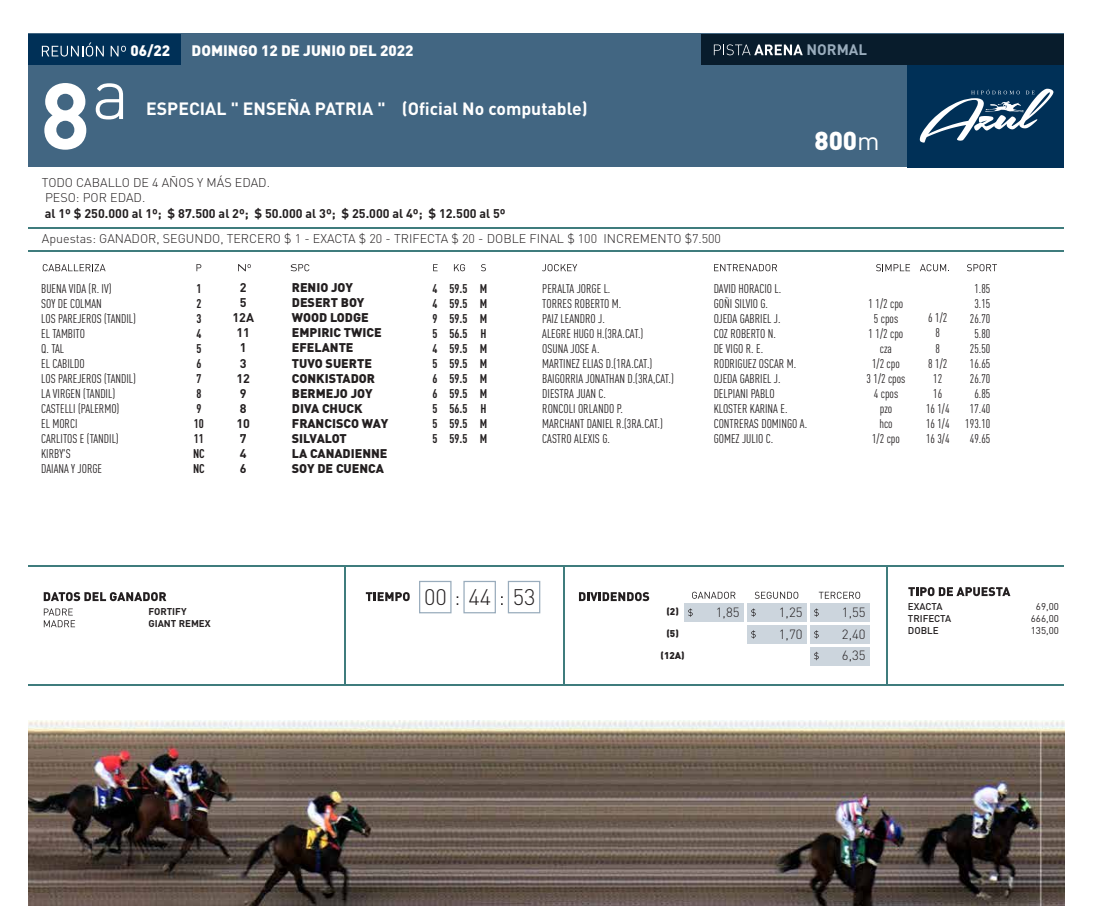
<style>
.page{position:relative;width:1098px;height:922px;background:#fff}
.page>*{position:absolute;margin:0;border:0;box-sizing:border-box;transform-origin:0 0}
.t1{font:700 92px "DIN Pro";color:#fff}
.t2{font:900 25.62px "DIN Pro";color:#fff}
.t3{font:300 22.25px "DIN Pro";color:#231f20}
.t4{font:700 17.62px "DIN Pro";color:#fff}
.t5{font:900 15px "DIN Pro";color:#fff}
.t6{font:700 15px "DIN Pro";color:#99acbc}
.t7{font:300 13.25px "DIN Pro";color:#231f20}
.t8{font:12.5px/15px "FFDIN Pro Cond";color:#231f20}
.t9{font:900 12.5px/15px "DIN Pro";color:#231f20}
.t10{font:300 12.5px/15px "DIN Pro";color:#231f20}
.t11{font:700 12.5px/15px "FFDIN Pro Cond";color:#231f20;text-align:justify}
.t12{font:700 12.5px/15px "DIN Pro";color:#231f20;text-align:center}
.t13{font:500 9.75px/11.8px "DIN Pro";color:#231f20}
.t14{font:700 9.75px/11.8px "DIN Pro";color:#231f20}
.t15{font:9.75px/11.8px "DIN Pro";color:#231f20;text-align:center}
.t16{font:900 9.75px "DIN Pro";color:#231f20}
.s1{font-weight:400}
</style>
<div class="page">
<div style="left:28px;top:33px;width:1036px;height:133px;background:#426682"></div>
<div style="left:908px;top:34px;width:156px;height:134px;background:#003057"></div>
<div style="left:28px;top:34px;width:153px;height:31px;background:#003057"></div>
<div style="left:701px;top:34px;width:363px;height:31px;background:#081c2c"></div>
<hr style="left:28px;top:565px;width:1036px;height:1px;background:#3f7c7d">
<hr style="left:28px;top:684px;width:1036px;height:1px;background:#3f7c7d">
<hr style="left:563px;top:565px;width:1px;height:120px;background:#3f7c7d">
<hr style="left:344px;top:565px;width:1px;height:120px;background:#3f7c7d">
<hr style="left:886px;top:565px;width:1px;height:120px;background:#3f7c7d">
<div style="left:419px;top:580px;width:32px;height:33px;border:1px solid #99acbc"></div>
<div style="left:463px;top:580px;width:33px;height:33px;border:1px solid #99acbc"></div>
<div style="left:508px;top:580px;width:32px;height:33px;border:1px solid #99acbc"></div>
<hr style="left:28px;top:227px;width:1036px;height:1px;background:#3f7c7d">
<hr style="left:28px;top:250px;width:1036px;height:2px;background:#3f7c7d">
<svg style="left:42px;top:42px;width:62px;height:15px"></svg>
<svg style="left:111px;top:46px;width:15px;height:10px"></svg>
<svg style="left:714px;top:44px;width:88px;height:11px"></svg>
<svg style="left:96px;top:83px;width:27px;height:36px"></svg>
<svg style="left:43px;top:264px;width:63px;height:7px"></svg>
<svg style="left:291px;top:264px;width:18px;height:7px"></svg>
<svg style="left:542px;top:264px;width:35px;height:7px"></svg>
<svg style="left:714px;top:264px;width:63px;height:7px"></svg>
<svg style="left:876px;top:264px;width:34px;height:7px"></svg>
<svg style="left:967px;top:264px;width:30px;height:7px"></svg>
<svg style="left:920px;top:264px;width:29px;height:7px"></svg>
<svg style="left:196px;top:264px;width:5px;height:7px"></svg>
<svg style="left:433px;top:264px;width:4px;height:7px"></svg>
<svg style="left:454px;top:264px;width:11px;height:7px"></svg>
<svg style="left:481px;top:264px;width:5px;height:7px"></svg>
<svg style="left:238px;top:264px;width:13px;height:7px"></svg>
<svg style="left:366px;top:592px;width:44px;height:9px"></svg>
<svg style="left:44px;top:592px;width:122px;height:9px"></svg>
<svg style="left:579px;top:592px;width:70px;height:9px"></svg>
<svg style="left:908px;top:587px;width:102px;height:9px"></svg>
<svg style="left:692px;top:591px;width:43px;height:7px"></svg>
<svg style="left:754px;top:591px;width:44px;height:7px"></svg>
<svg style="left:818px;top:591px;width:42px;height:7px"></svg>
<div style="left:684px;top:603px;width:59px;height:18px;background:#ccd5dd"></div>
<svg style="left:688px;top:608px;width:4px;height:8px"></svg>
<div style="left:747px;top:603px;width:59px;height:18px;background:#ccd5dd"></div>
<svg style="left:751px;top:608px;width:4px;height:8px"></svg>
<div style="left:810px;top:603px;width:59px;height:18px;background:#ccd5dd"></div>
<svg style="left:814px;top:608px;width:4px;height:8px"></svg>
<div style="left:747px;top:624px;width:59px;height:19px;background:#ccd5dd"></div>
<svg style="left:751px;top:630px;width:4px;height:8px"></svg>
<div style="left:810px;top:624px;width:59px;height:19px;background:#ccd5dd"></div>
<svg style="left:814px;top:630px;width:4px;height:8px"></svg>
<div style="left:810px;top:646px;width:59px;height:19px;background:#ccd5dd"></div>
<svg style="left:814px;top:651px;width:4px;height:9px"></svg>
<svg style="left:44px;top:608px;width:31px;height:19px"></svg>
<svg style="left:919px;top:89px;width:134px;height:53px"></svg>
<img style="left:28px;top:720px;width:1036px;height:185px">
<h1 class="t1" style="left:40px;top:53px;width:51px">8</h1>
<p class="t5" style="left:130px;top:41px;width:41px">06/22</p>
<p class="t5" style="left:192px;top:41px;width:223px">DOMINGO 12 DE JUNIO DEL 2022</p>
<p class="t6" style="left:806px;top:40px;width:62px">NORMAL</p>
<h3 class="t4" style="left:146px;top:97px;width:443px">ESPECIAL " ENSEÑA PATRIA " (Oficial No computable)</h3>
<h2 class="t2" style="left:814px;top:123px;width:67px">800<span class="s1">m</span></h2>
<p class="t10" style="left:42px;top:174px;width:230px">TODO CABALLO DE 4 AÑOS Y MÁS EDAD.<br>PESO: POR EDAD.</p>
<p class="t12" style="left:45px;top:206px;width:462px">al 1º $ 250.000 al 1º; $ 87.500 al 2º; $ 50.000 al 3º; $ 25.000 al 4º; $ 12.500 al 5º</p>
<p class="t10" style="left:42px;top:231px;width:680px">Apuestas: GANADOR, SEGUNDO, TERCERO $ 1 - EXACTA $ 20 - TRIFECTA $ 20 - DOBLE FINAL $ 100 INCREMENTO $7.500</p>
<p class="t8" style="left:41px;top:280px;width:96px">BUENA VIDA (R. IV)<br>SOY DE COLMAN<br>LOS PAREJEROS (TANDIL)<br>EL TAMBITO<br>Q. TAL<br>EL CABILDO<br>LOS PAREJEROS (TANDIL)<br>LA VIRGEN (TANDIL)<br>CASTELLI (PALERMO)<br>EL MORCI<br>CARLITOS E (TANDIL)<br>KIRBY'S<br>DAIANA Y JORGE</p>
<p class="t11" style="left:193px;top:280px;width:13px;text-align:left">1<br>2<br>3<br>4<br>5<br>6<br>7<br>8<br>9<br>10<br>11<br>NC<br>NC</p>
<p class="t12" style="left:232px;top:280px;width:23px">2<br>5<br>12A<br>11<br>1<br>3<br>12<br>9<br>8<br>10<br>7<br>4<br>6</p>
<p class="t9" style="left:292px;top:280px;width:98px">RENIO JOY<br>DESERT BOY<br>WOOD LODGE<br>EMPIRIC TWICE<br>EFELANTE<br>TUVO SUERTE<br>CONKISTADOR<br>BERMEJO JOY<br>DIVA CHUCK<br>FRANCISCO WAY<br>SILVALOT<br>LA CANADIENNE<br>SOY DE CUENCA</p>
<p class="t11" style="left:432px;top:280px;width:7px">4<br>4<br>9<br>5<br>4<br>5<br>6<br>6<br>5<br>5<br>5</p>
<p class="t11" style="left:449px;top:280px;width:19px">59.5<br>59.5<br>59.5<br>56.5<br>59.5<br>59.5<br>59.5<br>59.5<br>56.5<br>59.5<br>59.5</p>
<p class="t11" style="left:480px;top:280px;width:9px">M M M H M M M M H M M</p>
<p class="t8" style="left:542px;top:280px;width:133px">PERALTA JORGE L.<br>TORRES ROBERTO M.<br>PAIZ LEANDRO J.<br>ALEGRE HUGO H.(3RA.CAT.)<br>OSUNA JOSE A.<br>MARTINEZ ELIAS D.(1RA.CAT.)<br>BAIGORRIA JONATHAN D.(3RA,CAT.)<br>DIESTRA JUAN C.<br>RONCOLI ORLANDO P.<br>MARCHANT DANIEL R.(3RA.CAT.)<br>CASTRO ALEXIS G.</p>
<p class="t8" style="left:713px;top:280px;width:95px">DAVID HORACIO L.<br>GOÑI SILVIO G.<br>OJEDA GABRIEL J.<br>COZ ROBERTO N.<br>DE VIGO R. E.<br>RODRIGUEZ OSCAR M.<br>OJEDA GABRIEL J.<br>DELPIANI PABLO<br>KLOSTER KARINA E.<br>CONTRERAS DOMINGO A.<br>GOMEZ JULIO C.</p>
<p class="t8" style="left:866px;top:295px;width:40px;text-align:center">1 1/2 cpo<br>5 cpos<br>1 1/2 cpo cza<br>1/2 cpo<br>3 1/2 cpos<br>4 cpos pzo<br>hco<br>1/2 cpo</p>
<p class="t8" style="left:926px;top:309px;width:25px;text-align:center">6 1/2<br>8<br>8<br>8 1/2<br>12<br>16<br>16 1/4<br>16 1/4<br>16 3/4</p>
<p class="t8" style="left:965px;top:280px;width:27px;text-align:right">1.85<br>3.15<br>26.70<br>5.80<br>25.50<br>16.65<br>26.70<br>6.85<br>17.40<br>193.10<br>49.65</p>
<h3 class="t3" style="left:424px;top:581px;width:113px">00 44 53</h3>
<p class="t13" style="left:908px;top:600px;width:45px">EXACTA<br>TRIFECTA<br>DOBLE</p>
<p class="t14" style="left:148px;top:605px;width:64px">FORTIFY<br>GIANT REMEX</p>
<p class="t15" style="left:1030px;top:600px;width:30px">69,00<br>666,00<br>135,00</p>
<p class="t16" style="left:666px;top:605px;width:14px">(2)</p>
<p class="t7" style="left:716px;top:603px;width:25px">1,85</p>
<p class="t7" style="left:779px;top:603px;width:25px">1,25</p>
<p class="t7" style="left:841px;top:603px;width:25px">1,55</p>
<p class="t16" style="left:666px;top:627px;width:14px">(5)</p>
<p class="t7" style="left:779px;top:625px;width:25px">1,70</p>
<p class="t7" style="left:841px;top:625px;width:25px">2,40</p>
<p class="t16" style="left:660px;top:648px;width:26px">(12A)</p>
<p class="t7" style="left:841px;top:646px;width:25px">6,35</p>
</div>
